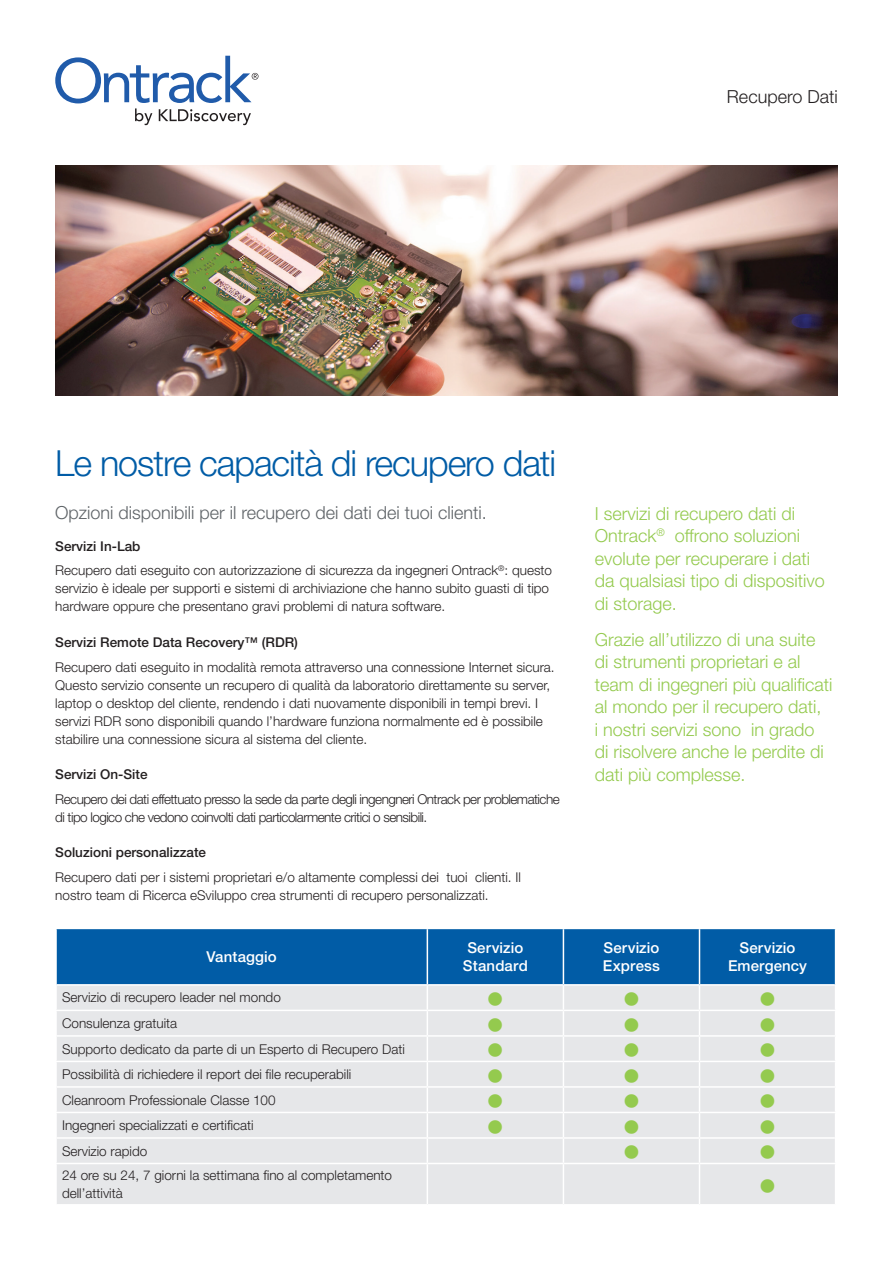
<style>
.page{position:relative;width:893px;height:1263px;background:#fff}
.page>*{position:absolute;margin:0;border:0;box-sizing:border-box;transform-origin:0 0}
.t1{font:300 36px "Helvetica Neue LT Std";letter-spacing:-.03em;color:#015ca6}
.t2{font:300 18px/22.5px "Helvetica Neue LT Std";color:#94ca4e}
.t3{font:300 18px "Helvetica Neue LT Std";color:#5e6367}
.t4{font:300 18px "Helvetica Neue LT Std";color:#231f20}
.t5{font:500 15px/18px "Helvetica Neue LT Std";letter-spacing:.01em;color:#fff;text-align:center}
.t6{font:300 13.5px/18px "Helvetica Neue LT Std";color:#231f20}
.t7{font:300 13.5px/18px "Helvetica Neue LT Std";letter-spacing:-.04em;color:#231f20}
.t8{font:500 13.5px "Helvetica Neue LT Std";color:#231f20}
.t9{font:13.5px "Webdings";color:#94ca4e}
.s1{font-weight:500}
</style>
<div class="page">
<svg style="left:55px;top:56px;width:203px;height:69px"></svg>
<img style="left:55px;top:166px;width:783px;height:229px">
<div style="left:57px;top:1164px;width:778px;height:40px;background:#e6e7e9"></div>
<hr style="left:563px;top:1164px;width:1px;height:40px;background:#fff">
<hr style="left:699px;top:1164px;width:1px;height:40px;background:#fff">
<svg style="left:56px;top:929px;width:780px;height:234px;background:#b1c7da"></svg>
<hr style="left:427px;top:1164px;width:1px;height:40px;background:#fff">
<hr style="left:55px;top:929px;width:2px;height:55px;background:#fff">
<h2 class="t4" style="left:727px;top:85px;width:112px">Recupero Dati</h2>
<h1 class="t1" style="left:55px;top:442px;width:502px">Le nostre capacità di recupero dati</h1>
<h2 class="t3" style="left:55px;top:502px;width:433px">Opzioni disponibili per il recupero dei dati dei tuoi clienti.</h2>
<p class="t6" style="left:55px;top:533px;width:498px;line-height:24.8px"><span class="s1">Servizi In-Lab<br></span>Recupero dati eseguito con autorizzazione di sicurezza da ingegneri Ontrack<sup>®</sup>: questo</p>
<p class="t6" style="left:55px;top:579px;width:495px">servizio è ideale per supporti e sistemi di archiviazione che hanno subito guasti di tipo hardware oppure che presentano gravi problemi di natura software.</p>
<p class="t8" style="left:55px;top:634px;width:244px">Servizi Remote Data Recovery™ (RDR)</p>
<p class="t6" style="left:55px;top:657px;width:501px">Recupero dati eseguito in modalità remota attraverso una connessione Internet sicura.<br>Questo servizio consente un recupero di qualità da laboratorio direttamente su server, laptop o desktop del cliente, rendendo i dati nuovamente disponibili in tempi brevi. I servizi RDR sono disponibili quando l’hardware funziona normalmente ed è possibile stabilire una connessione sicura al sistema del cliente.</p>
<p class="t8" style="left:55px;top:766px;width:94px">Servizi On-Site</p>
<p class="t7" style="left:55px;top:789px;width:506px">Recupero dei dati effettuato presso la sede da parte degli ingengneri Ontrack per problematiche di tipo logico che vedono coinvolti dati particolarmente critici o sensibili.</p>
<p class="t8" style="left:55px;top:844px;width:152px">Soluzioni personalizzate</p>
<p class="t6" style="left:55px;top:867px;width:467px">Recupero dati per i sistemi proprietari e/o altamente complessi dei tuoi clienti. Il nostro team di Ricerca eSviluppo crea strumenti di recupero personalizzati.</p>
<h2 class="t2" style="left:595px;top:502px;width:231px">I servizi di recupero dati di<br>Ontrack<sup>®</sup> offrono soluzioni evolute per recuperare i dati da qualsiasi tipo di dispositivo di storage.</h2>
<h2 class="t2" style="left:595px;top:628px;width:239px">Grazie all’utilizzo di una suite di strumenti proprietari e al team di ingegneri più qualificati al mondo per il recupero dati,<br>i nostri servizi sono in grado di risolvere anche le perdite di dati più complesse.</h2>
<p class="t5" style="left:207px;top:948px;width:72px">Vantaggio</p>
<p class="t5" style="left:463px;top:939px;width:66px">Servizio<br>Standard</p>
<p class="t5" style="left:603px;top:939px;width:59px;text-align:left">Servizio<br>Express</p>
<p class="t5" style="left:728px;top:939px;width:81px">Servizio<br>Emergency</p>
<p class="t6" style="left:62px;top:988px;width:220px">Servizio di recupero leader nel mondo</p>
<p class="t9" style="left:489px;top:992px;width:15px">■</p>
<p class="t9" style="left:625px;top:992px;width:15px">■</p>
<p class="t9" style="left:761px;top:992px;width:15px">■</p>
<p class="t6" style="left:62px;top:1014px;width:117px">Consulenza gratuita</p>
<p class="t9" style="left:489px;top:1018px;width:15px">■</p>
<p class="t9" style="left:625px;top:1018px;width:15px">■</p>
<p class="t9" style="left:761px;top:1018px;width:15px">■</p>
<p class="t6" style="left:62px;top:1039px;width:344px">Supporto dedicato da parte di un Esperto di Recupero Dati</p>
<p class="t9" style="left:489px;top:1043px;width:15px">■</p>
<p class="t9" style="left:625px;top:1043px;width:15px">■</p>
<p class="t9" style="left:761px;top:1043px;width:15px">■</p>
<p class="t6" style="left:62px;top:1065px;width:291px">Possibilità di richiedere il report dei file recuperabili</p>
<p class="t9" style="left:489px;top:1069px;width:15px">■</p>
<p class="t9" style="left:625px;top:1069px;width:15px">■</p>
<p class="t9" style="left:761px;top:1069px;width:15px">■</p>
<p class="t6" style="left:62px;top:1090px;width:215px">Cleanroom Professionale Classe 100</p>
<p class="t9" style="left:489px;top:1094px;width:15px">■</p>
<p class="t9" style="left:625px;top:1094px;width:15px">■</p>
<p class="t9" style="left:761px;top:1094px;width:15px">■</p>
<p class="t6" style="left:62px;top:1116px;width:193px">Ingegneri specializzati e certificati</p>
<p class="t9" style="left:489px;top:1120px;width:15px">■</p>
<p class="t9" style="left:625px;top:1120px;width:15px">■</p>
<p class="t9" style="left:761px;top:1120px;width:15px">■</p>
<p class="t6" style="left:62px;top:1141px;width:87px">Servizio rapido</p>
<p class="t9" style="left:625px;top:1145px;width:15px">■</p>
<p class="t9" style="left:761px;top:1145px;width:15px">■</p>
<p class="t6" style="left:62px;top:1166px;width:332px">24 ore su 24, 7 giorni la settimana fino al completamento dell’attività</p>
<p class="t9" style="left:761px;top:1179px;width:15px">■</p>
</div>
